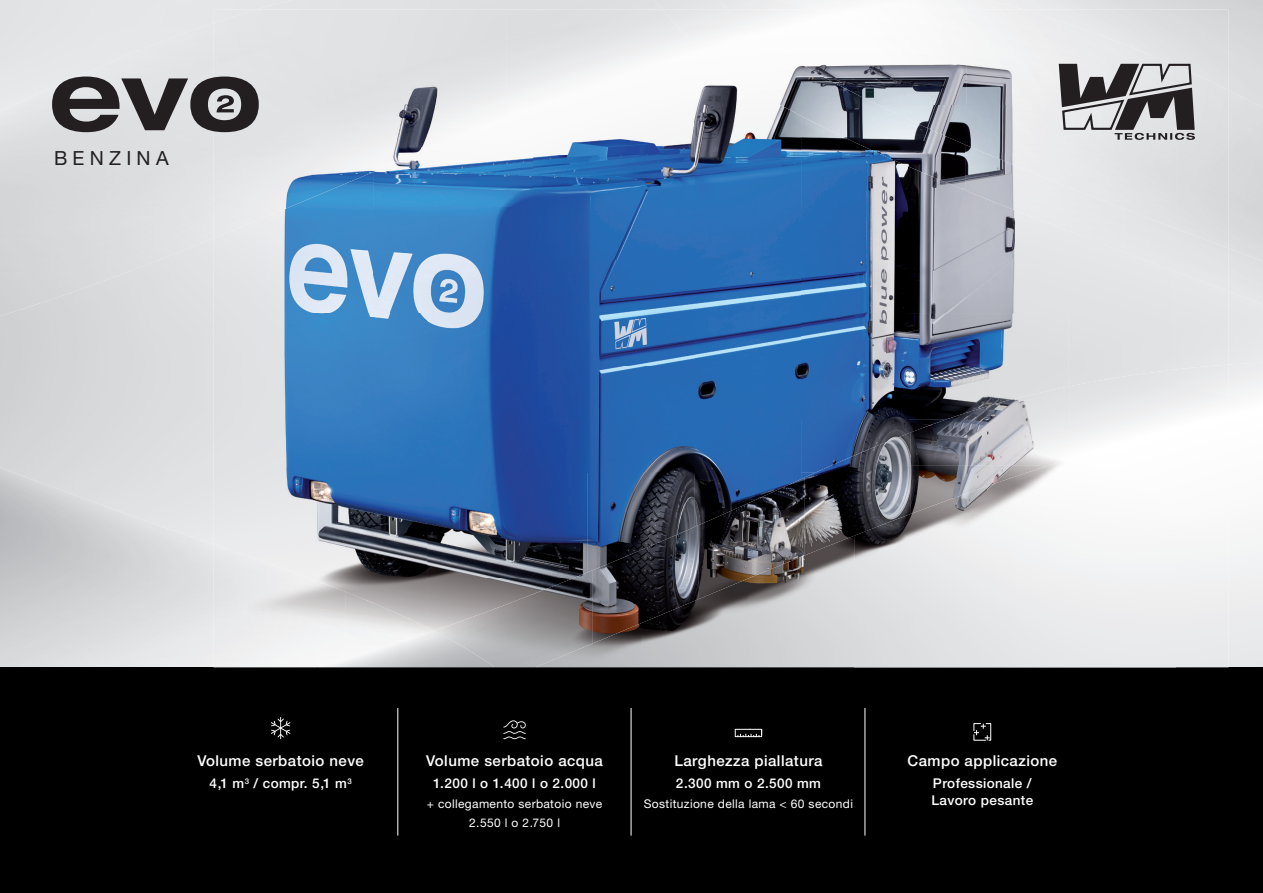
<style>
.page{position:relative;width:1263px;height:893px;background:#fff}
.page>*{position:absolute;margin:0;border:0;box-sizing:border-box;transform-origin:0 0}
.t1{font:19.5px "Helvetica Neue LT Std";letter-spacing:.27em;color:#231f20}
.t2{font:500 15px "Helvetica Neue LT Std";letter-spacing:.03em;color:#fff}
.t3{font:500 13.5px/16.5px "Helvetica Neue LT Std";letter-spacing:.03em;color:#fff}
.t4{font:12px/19.5px "Helvetica Neue LT Std";letter-spacing:.03em;color:#fff;text-align:center}
</style>
<div class="page">
<div style="left:1228px;top:535px;width:35px;height:133px;background:#ededee"></div>
<div style="left:152px;top:23px;width:62px;height:240px;background:#e1e2e4"></div>
<img style="left:132px;top:45px;width:21px;height:8px">
<img style="left:0;top:467px;width:214px;height:201px">
<div style="left:1228px;top:261px;width:35px;height:43px;background:#e3e4e6"></div>
<img style="left:942px;top:0;width:321px;height:261px">
<div style="left:0;top:668px;width:1263px;height:225px;background:#000001"></div>
<hr style="left:397px;top:708px;width:1px;height:128px;background:#fff">
<hr style="left:631px;top:708px;width:1px;height:128px;background:#fff">
<hr style="left:864px;top:708px;width:1px;height:128px;background:#fff">
<svg style="left:271px;top:717px;width:19px;height:22px"></svg>
<svg style="left:503px;top:720px;width:23px;height:19px"></svg>
<svg style="left:973px;top:723px;width:19px;height:18px"></svg>
<div style="left:1175px;top:544px;width:53px;height:124px;background:#ededee"></div>
<img style="left:855px;top:514px;width:160px;height:154px">
<img style="left:748px;top:555px;width:107px;height:113px">
<img style="left:641px;top:599px;width:107px;height:69px">
<img style="left:593px;top:644px;width:48px;height:24px">
<div style="left:1176px;top:10px;width:52px;height:56px;background:#dbdcde"></div>
<img style="left:534px;top:124px;width:160px;height:348px">
<img style="left:694px;top:101px;width:107px;height:424px">
<img style="left:374px;top:156px;width:160px;height:158px">
<img style="left:801px;top:137px;width:107px;height:282px">
<img style="left:267px;top:178px;width:107px;height:136px">
<img style="left:908px;top:189px;width:107px;height:125px">
<div style="left:1015px;top:240px;width:160px;height:74px;background:#e3e4e6"></div>
<img style="left:267px;top:314px;width:160px;height:278px">
<img style="left:427px;top:314px;width:107px;height:158px">
<img style="left:908px;top:314px;width:160px;height:105px">
<img style="left:801px;top:419px;width:109px;height:53px">
<img style="left:427px;top:472px;width:160px;height:106px">
<img style="left:587px;top:472px;width:107px;height:98px">
<img style="left:801px;top:472px;width:3px;height:5px">
<img style="left:910px;top:386px;width:159px;height:80px">
<img style="left:804px;top:432px;width:107px;height:123px">
<img style="left:698px;top:477px;width:107px;height:122px">
<img style="left:910px;top:465px;width:138px;height:49px">
<img style="left:592px;top:525px;width:107px;height:119px">
<img style="left:434px;top:570px;width:159px;height:98px">
<img style="left:214px;top:10px;width:292px;height:137px">
<img style="left:214px;top:147px;width:146px;height:91px">
<img style="left:360px;top:147px;width:74px;height:31px">
<img style="left:214px;top:544px;width:132px;height:124px">
<img style="left:346px;top:592px;width:88px;height:39px">
<img style="left:316px;top:631px;width:180px;height:37px">
<img style="left:702px;top:85px;width:158px;height:52px">
<img style="left:860px;top:105px;width:105px;height:84px">
<img style="left:843px;top:137px;width:17px;height:8px">
<img style="left:965px;top:153px;width:158px;height:87px">
<div style="left:1123px;top:229px;width:105px;height:62px;background:#e5e6e8"></div>
<img style="left:1091px;top:240px;width:32px;height:12px">
<img style="left:757px;top:10px;width:419px;height:95px">
<div style="left:1176px;top:66px;width:52px;height:182px;background:#dcdddf"></div>
<img style="left:878px;top:105px;width:298px;height:48px">
<img style="left:984px;top:153px;width:192px;height:48px">
<div style="left:1103px;top:201px;width:73px;height:28px;background:#e3e4e6"></div>
<img style="left:728px;top:10px;width:137px;height:24px">
<svg style="left:52px;top:77px;width:207px;height:55px"></svg>
<svg style="left:734px;top:728px;width:28px;height:10px"></svg>
<svg style="left:1057px;top:63px;width:140px;height:77px"></svg>
<h1 class="t1" style="left:54px;top:146px;width:116px">BENZINA</h1>
<p class="t2" style="left:197px;top:751px;width:168px">Volume serbatoio neve</p>
<p class="t3" style="left:210px;top:775px;width:144px">4,1 m<sup>3</sup> / compr. 5,1 m<sup>3</sup></p>
<p class="t2" style="left:426px;top:751px;width:178px">Volume serbatoio acqua</p>
<p class="t3" style="left:433px;top:775px;width:164px">1.200 l o 1.400 l o 2.000 l</p>
<p class="t4" style="left:427px;top:794px;width:177px">+ collegamento serbatoio neve<br>2.550 l o 2.750 l</p>
<p class="t2" style="left:674px;top:751px;width:150px">Larghezza piallatura</p>
<p class="t3" style="left:676px;top:775px;width:147px">2.300 mm o 2.500 mm</p>
<p class="t4" style="left:644px;top:794px;width:211px">Sostituzione della lama &lt; 60 secondi</p>
<p class="t2" style="left:907px;top:751px;width:151px">Campo applicazione</p>
<p class="t3" style="left:931px;top:775px;width:103px">Professionale /<br>Lavoro pesante</p>
</div>
